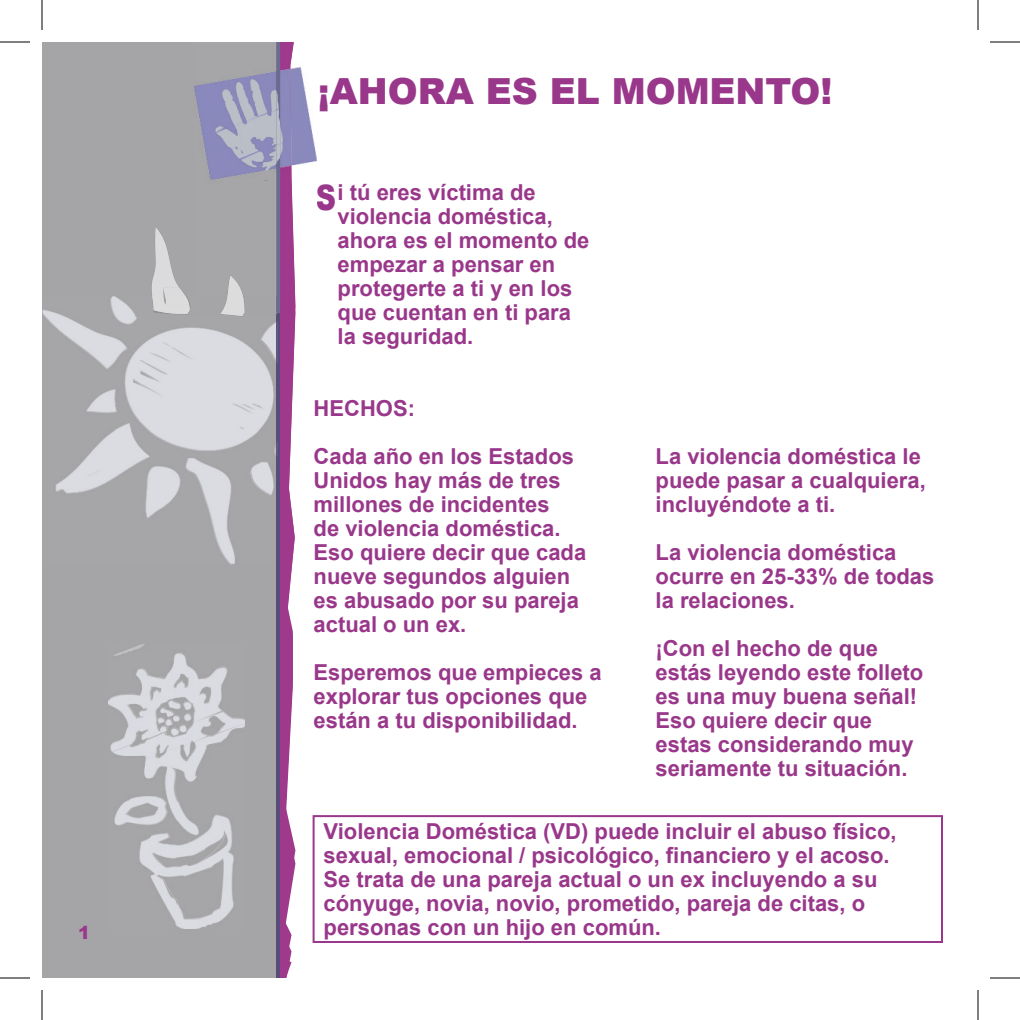
<style>
.page{position:relative;width:1020px;height:1020px;background:#fff}
.page>*{position:absolute;margin:0;border:0;box-sizing:border-box;transform-origin:0 0}
.t1{font:900 36px "Arial";color:#99378b}
.t2{font:900 35px "Arial";color:#99378b;scale:.8 1}
.Paragraph_Style_1{font:700 22px/24px "Arial";color:#99378b}
.t3{font:900 18px "Arial";color:#99378b}
</style>
<div class="page">
<div style="left:42px;top:42px;width:238px;height:936px;background:#a5a5a7"></div>
<img style="left:43px;top:296px;width:233px;height:268px">
<svg style="left:151px;top:228px;width:34px;height:86px"></svg>
<img style="left:152px;top:296px;width:38px;height:18px">
<img style="left:165px;top:296px;width:24px;height:9px">
<svg style="left:277px;top:314px;width:18px;height:664px"></svg>
<img style="left:109px;top:645px;width:136px;height:284px">
<img style="left:295px;top:67px;width:22px;height:247px">
<img style="left:194px;top:42px;width:83px;height:272px">
<img style="left:277px;top:42px;width:18px;height:272px">
<img style="left:194px;top:296px;width:82px;height:18px">
<svg style="left:220px;top:275px;width:25px;height:41px"></svg>
<div style="left:313px;top:815px;width:630px;height:128px;border:2px solid #99378b"></div>
<hr style="left:0;top:42px;width:30px;height:1px;background:#000">
<hr style="left:990px;top:42px;width:30px;height:1px;background:#000">
<hr style="left:0;top:978px;width:30px;height:1px;background:#000">
<hr style="left:990px;top:978px;width:30px;height:1px;background:#000">
<hr style="left:42px;top:0;width:1px;height:30px;background:#000">
<hr style="left:42px;top:990px;width:1px;height:30px;background:#000">
<hr style="left:978px;top:0;width:1px;height:30px;background:#000">
<hr style="left:978px;top:990px;width:1px;height:30px;background:#000">
<p class="t3" style="left:78px;top:920px;width:14px">1</p>
<p class="t1" style="left:318px;top:65px;width:516px">¡AHORA ES EL MOMENTO!</p>
<p class="Paragraph_Style_1" style="left:338px;top:181px;width:253px">i tú eres víctima de violencia doméstica, ahora es el momento de empezar a pensar en protegerte a ti y en los que cuentan en ti para la seguridad.</p>
<p class="t2" style="left:316px;top:172px;width:27px">S</p>
<p class="Paragraph_Style_1" style="left:314px;top:385px;width:262px;line-height:48px">HECHOS:<br>Cada año en los Estados</p>
<p class="Paragraph_Style_1" style="left:314px;top:469px;width:274px">Unidos hay más de tres millones de incidentes<br>de violencia doméstica.<br>Eso quiere decir que cada nueve segundos alguien es abusado por su pareja actual o un ex.</p>
<p class="Paragraph_Style_1" style="left:314px;top:661px;width:289px">Esperemos que empieces a explorar tus opciones que están a tu disponibilidad.</p>
<p class="Paragraph_Style_1" style="left:656px;top:445px;width:272px">La violencia doméstica le puede pasar a cualquiera, incluyéndote a ti.</p>
<p class="Paragraph_Style_1" style="left:656px;top:541px;width:280px">La violencia doméstica ocurre en 25-33% de todas la relaciones.</p>
<p class="Paragraph_Style_1" style="left:656px;top:637px;width:269px">¡Con el hecho de que estás leyendo este folleto es una muy buena señal!<br>Eso quiere decir que estas considerando muy seriamente tu situación.</p>
<p class="Paragraph_Style_1" style="left:324px;top:820px;width:575px">Violencia Doméstica (VD) puede incluir el abuso físico, sexual, emocional / psicológico, financiero y el acoso.<br>Se trata de una pareja actual o un ex incluyendo a su cónyuge, novia, novio, prometido, pareja de citas, o personas con un hijo en común.</p>
</div>
